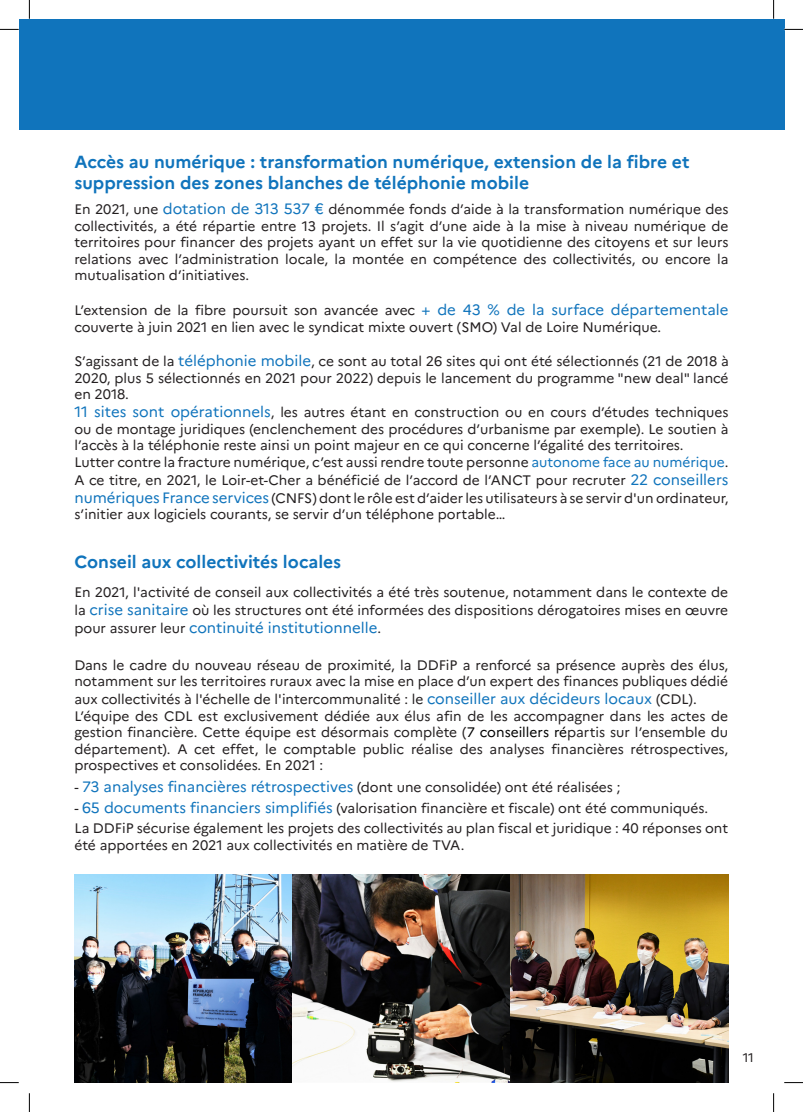
<style>
.page{position:relative;width:803px;height:1112px;background:#fff}
.page>*{position:absolute;margin:0;border:0;box-sizing:border-box;transform-origin:0 0}
.t1{font:700 17.5px/21px "Marianne";color:#1074bc}
.t2{font:15px "Marianne";color:#1074bc}
.t3{font:13.75px/16.5px "Marianne";color:#231f20;text-align:justify}
.t4{font:12.5px "Marianne";color:#231f20}
.s1{font-size:15px;color:#1074bc}
.s2{color:#1074bc}
.s3{font-size:13.75px;color:#231f20}
.s4{color:#000}
</style>
<div class="page">
<div style="left:19px;top:19px;width:765px;height:110px;background:#1074bc"></div>
<img style="left:74px;top:874px;width:654px;height:208px">
<svg style="left:0;top:29px;width:19px;height:1px"></svg>
<svg style="left:784px;top:29px;width:19px;height:1px"></svg>
<svg style="left:0;top:1082px;width:19px;height:1px"></svg>
<svg style="left:784px;top:1082px;width:19px;height:1px"></svg>
<svg style="left:29px;top:0;width:1px;height:19px"></svg>
<svg style="left:29px;top:1093px;width:1px;height:18px"></svg>
<svg style="left:773px;top:0;width:1px;height:19px"></svg>
<svg style="left:773px;top:1093px;width:1px;height:18px"></svg>
<p class="t1" style="left:74px;top:151px;width:617px">Accès au numérique : transformation numérique, extension de la fibre et suppression des zones blanches de téléphonie mobile</p>
<p class="t3" style="left:74px;top:201px;width:656px">En 2021, une <span class="s1">dotation de 313 537 €</span> dénommée fonds d’aide à la transformation numérique des collectivités, a été répartie entre 13 projets. Il s’agit d’une aide à la mise à niveau numérique de territoires pour financer des projets ayant un effet sur la vie quotidienne des citoyens et sur leurs relations avec l’administration locale, la montée en compétence des collectivités, ou encore la mutualisation d’initiatives.</p>
<p class="t3" style="left:74px;top:302px;width:656px">L’extension de la fibre poursuit son avancée avec <span class="s1">+ de 43 % de la surface départementale </span>couverte à juin 2021 en lien avec le syndicat mixte ouvert (SMO) Val de Loire Numérique.</p>
<p class="t3" style="left:74px;top:353px;width:656px">S’agissant de la <span class="s1">téléphonie mobile</span>, ce sont au total 26 sites qui ont été sélectionnés (21 de 2018 à 2020, plus 5 sélectionnés en 2021 pour 2022) depuis le lancement du programme "new deal" lancé en 2018.</p>
<p class="t3" style="left:74px;top:404px;width:656px"><span class="s1">11 sites sont opérationnels</span>, les autres étant en construction ou en cours d’études techniques ou de montage juridiques (enclenchement des procédures d’urbanisme par exemple). Le soutien à l’accès à la téléphonie reste ainsi un point majeur en ce qui concerne l’égalité des territoires.</p>
<p class="t3" style="left:74px;top:452px;width:656px;line-height:18px">Lutter contre la fracture numérique, c’est aussi rendre toute personne <span class="s2">autonome face au numérique</span>.<br>A ce titre, en 2021, le Loir-et-Cher a bénéficié de l’accord de l’ANCT pour recruter <span class="s1">22 conseillers numériques France services</span> (CNFS) dont le rôle est d’aider les utilisateurs à se servir d'un ordinateur,</p>
<p class="t3" style="left:74px;top:506px;width:432px">s’initier aux logiciels courants, se servir d’un téléphone portable…</p>
<p class="t1" style="left:74px;top:551px;width:268px">Conseil aux collectivités locales</p>
<p class="t3" style="left:74px;top:583px;width:655px;line-height:18px">En 2021, l'activité de conseil aux collectivités a été très soutenue, notamment dans le contexte de la <span class="s1">crise sanitaire</span> où les structures ont été informées des dispositions dérogatoires mises en œuvre</p>
<p class="t2" style="left:74px;top:618px;width:308px"><span class="s3">pour assurer leur</span> continuité institutionnelle<span class="s3">.</span></p>
<p class="t3" style="left:74px;top:656px;width:655px">Dans le cadre du nouveau réseau de proximité, la DDFiP a renforcé sa présence auprès des élus, notamment sur les territoires ruraux avec la mise en place d’un expert des finances publiques dédié</p>
<p class="t3" style="left:74px;top:690px;width:624px">aux collectivités à l'échelle de l'intercommunalité : le <span class="s1">conseiller aux décideurs locaux</span> (CDL).</p>
<p class="t3" style="left:74px;top:707px;width:655px">L’équipe des CDL est exclusivement dédiée aux élus afin de les accompagner dans les actes de gestion financière. Cette équipe est désormais complète (<span class="s4">7 conseillers ré</span>partis sur l’ensemble du département). A cet effet, le comptable public réalise des analyses financières rétrospectives, prospectives et consolidées. En 2021 :</p>
<p class="t3" style="left:74px;top:778px;width:547px">- <span class="s1">73 analyses financières rétrospectives</span> (dont une consolidée) ont été réalisées ;</p>
<p class="t3" style="left:74px;top:799px;width:635px">- <span class="s1">65 documents financiers simplifiés</span> (valorisation financière et fiscale) ont été communiqués.</p>
<p class="t3" style="left:74px;top:819px;width:655px">La DDFiP sécurise également les projets des collectivités au plan fiscal et juridique : 40 réponses ont été apportées en 2021 aux collectivités en matière de TVA.</p>
<p class="t4" style="left:743px;top:1049px;width:13px">11</p>
</div>
